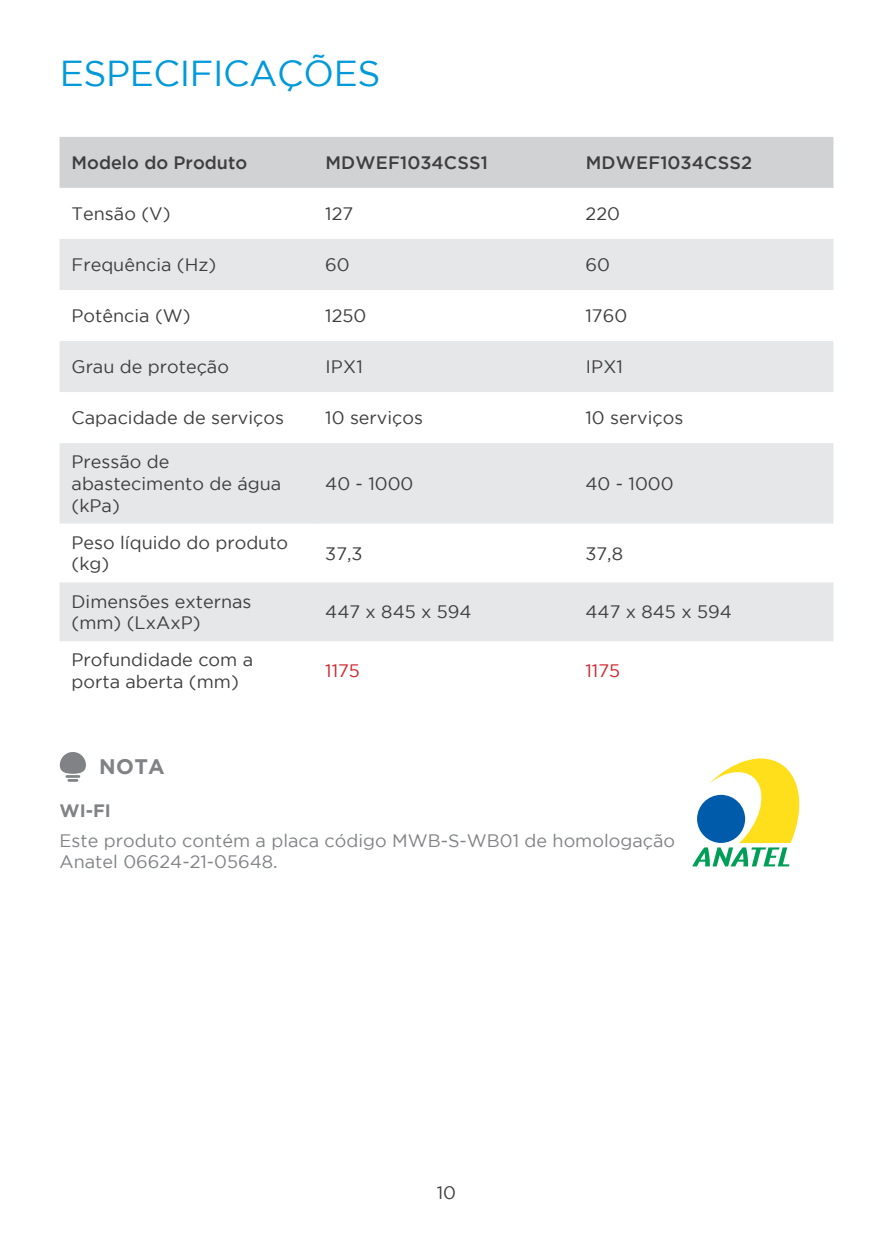
<style>
.page{position:relative;width:893px;height:1259px;background:#fff}
.page>*{position:absolute;margin:0;border:0;box-sizing:border-box;transform-origin:0 0}
.t1{font:36px "Gotham";letter-spacing:-.01em;color:#0099da}
.t2{font:700 21px "Gotham";color:#808285}
.t3{font:18px/21.6px "Gotham";color:#3e3e3f}
.t4{font:18px/21.6px "Gotham";color:#808285}
.t5{font:500 18px "Gotham";letter-spacing:.005em;color:#3e3e3f}
.t6{font:18px "Gotham";color:#d1232a}
.t7{font:700 18px "Gotham";color:#808285}
</style>
<div class="page">
<div style="left:60px;top:137px;width:773px;height:51px;background:#d1d2d4"></div>
<svg style="left:60px;top:239px;width:773px;height:402px;fill:#e6e7e9"></svg>
<svg style="left:60px;top:752px;width:26px;height:30px"></svg>
<svg style="left:692px;top:758px;width:108px;height:108px"></svg>
<h1 class="t1" style="left:60px;top:60px;width:322px">ESPECIFICAÇÕES</h1>
<p class="t5" style="left:72px;top:156px;width:177px">Modelo do Produto</p>
<p class="t5" style="left:325px;top:156px;width:164px">MDWEF1034CSS1</p>
<p class="t5" style="left:586px;top:156px;width:168px">MDWEF1034CSS2</p>
<p class="t3" style="left:72px;top:204px;width:100px">Tensão (V)</p>
<p class="t3" style="left:325px;top:204px;width:29px">127</p>
<p class="t3" style="left:585px;top:204px;width:36px">220</p>
<p class="t3" style="left:72px;top:255px;width:146px">Frequência (Hz)</p>
<p class="t3" style="left:325px;top:255px;width:26px">60</p>
<p class="t3" style="left:585px;top:255px;width:26px">60</p>
<p class="t3" style="left:72px;top:306px;width:121px">Potência (W)</p>
<p class="t3" style="left:325px;top:306px;width:43px">1250</p>
<p class="t3" style="left:585px;top:306px;width:43px">1760</p>
<p class="t3" style="left:72px;top:357px;width:159px">Grau de proteção</p>
<p class="t3" style="left:325px;top:357px;width:39px">IPX1</p>
<p class="t3" style="left:586px;top:357px;width:39px">IPX1</p>
<p class="t3" style="left:72px;top:408px;width:214px">Capacidade de serviços</p>
<p class="t3" style="left:325px;top:408px;width:99px">10 serviços</p>
<p class="t3" style="left:585px;top:408px;width:99px">10 serviços</p>
<p class="t3" style="left:72px;top:452px;width:211px">Pressão de abastecimento de água (kPa)</p>
<p class="t3" style="left:325px;top:474px;width:90px">40 - 1000</p>
<p class="t3" style="left:585px;top:474px;width:90px">40 - 1000</p>
<p class="t3" style="left:72px;top:533px;width:218px">Peso líquido do produto (kg)</p>
<p class="t3" style="left:325px;top:543px;width:39px">37,3</p>
<p class="t3" style="left:585px;top:543px;width:39px">37,8</p>
<p class="t3" style="left:72px;top:591px;width:181px">Dimensões externas (mm) (LxAxP)</p>
<p class="t3" style="left:325px;top:602px;width:148px">447 x 845 x 594</p>
<p class="t3" style="left:585px;top:602px;width:148px">447 x 845 x 594</p>
<p class="t3" style="left:72px;top:650px;width:183px">Profundidade com a porta aberta (mm)</p>
<p class="t6" style="left:325px;top:664px;width:36px">1175</p>
<p class="t6" style="left:585px;top:664px;width:36px">1175</p>
<p class="t2" style="left:99px;top:759px;width:67px">NOTA</p>
<p class="t7" style="left:60px;top:803px;width:53px">WI-FI</p>
<p class="t4" style="left:60px;top:831px;width:617px">Este produto contém a placa código MWB-S-WB01 de homologação<br>Anatel 06624-21-05648.</p>
<p class="t3" style="left:437px;top:1183px;width:21px">10</p>
</div>
